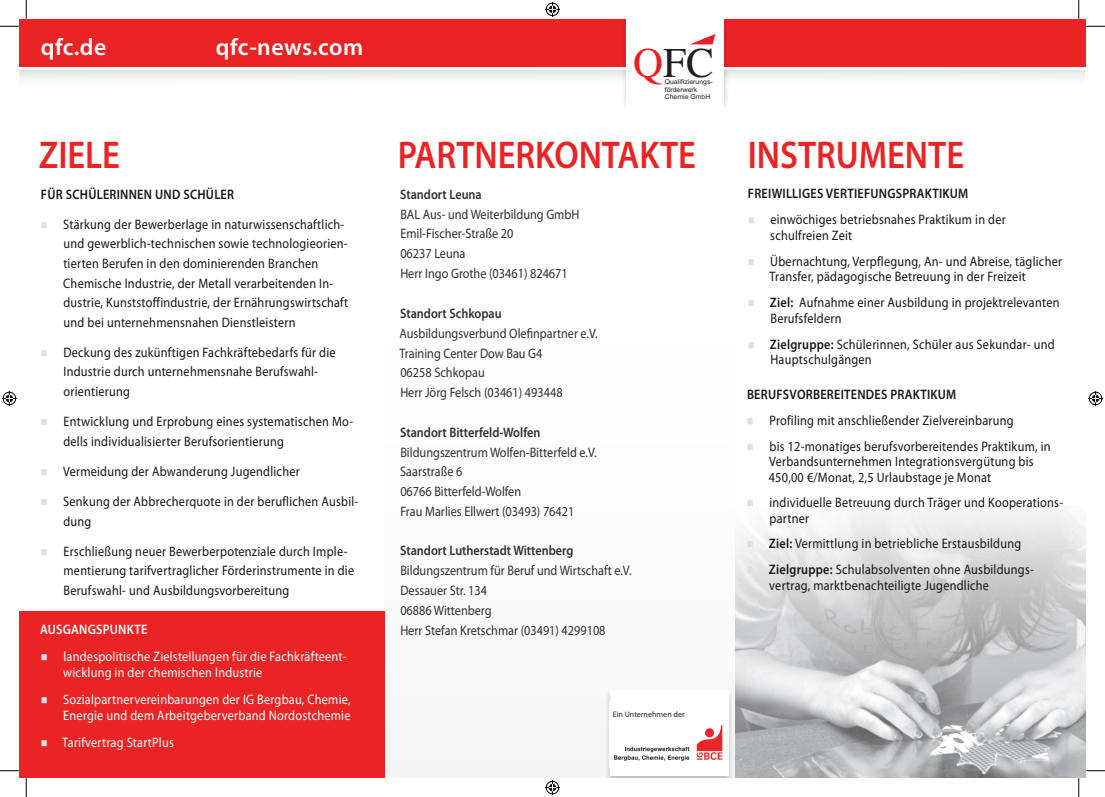
<style>
.page{position:relative;width:1105px;height:797px;background:#fff}
.page>*{position:absolute;margin:0;border:0;box-sizing:border-box;transform-origin:0 0}
.t1{font:42.25px "Times";color:#231f20}
.Aufzählung_weiß__Pro{font:600 38.75px "Myriad Pro";color:#ea2425;scale:.89 1}
.Aufzählung_weiß__Pro-2{font:600 23.75px "Myriad Pro";letter-spacing:.02em;color:#fff}
.Aufzählung_weiß__Pro-3{font:13.75px/19.6px "Myriad Pro";letter-spacing:.02em;color:#181618;scale:.89 1}
.Aufzählung_weiß__Pro-4{font:13.75px "Myriad Pro";color:#312f30;scale:.89 1}
.Aufzählung_weiß__Pro-5{font:13.75px/16.2px "Myriad Pro";letter-spacing:.02em;color:#fff;scale:.89 1}
.Aufzählung_weiß__Pro-6{font:600 13.75px "Myriad Pro";letter-spacing:.02em;color:#181618;scale:.89 1}
.Aufzählung_weiß__Pro-7{font:600 13.75px "Myriad Pro";color:#312f30;scale:.89 1}
.Aufzählung_weiß__Pro-8{font:600 13.75px "Myriad Pro";letter-spacing:.02em;color:#fff;scale:.89 1}
.t2{font:8px "Myriad Pro";color:#231f20}
.t3{font:6.75px/7.5px "Arial";color:#231f20}
.s1{color:#ee1d23}
.s2{font-weight:600}
</style>
<div class="page">
<div style="left:19px;top:70px;width:1066px;height:24px;background:linear-gradient(to bottom,#ebebed,#fff)"></div>
<div style="left:384px;top:71px;width:351px;height:706px;background:#fefefe"></div>
<img style="left:736px;top:511px;width:350px;height:266px">
<div style="left:19px;top:19px;width:1067px;height:48px;background:#ea2425"></div>
<div style="left:19px;top:611px;width:365px;height:166px;background:#ea2425"></div>
<div style="left:620px;top:19px;width:115px;height:97px;background:#231f20;opacity:.25"></div>
<div style="left:627px;top:19px;width:97px;height:90px;background:#fff"></div>
<div style="left:603px;top:688px;width:136px;height:89px;background:#231f20;opacity:.25"></div>
<div style="left:609px;top:690px;width:119px;height:86px;background:#fff"></div>
<svg style="left:691px;top:34px;width:24px;height:10px"></svg>
<img style="left:614px;top:725px;width:108px;height:36px">
<svg style="left:0;top:25px;width:19px;height:2px"></svg>
<svg style="left:1086px;top:25px;width:19px;height:2px"></svg>
<svg style="left:0;top:770px;width:19px;height:1px"></svg>
<svg style="left:1086px;top:770px;width:19px;height:1px"></svg>
<svg style="left:25px;top:0;width:2px;height:19px"></svg>
<svg style="left:25px;top:778px;width:2px;height:19px"></svg>
<svg style="left:1078px;top:0;width:1px;height:19px"></svg>
<svg style="left:1078px;top:778px;width:1px;height:19px"></svg>
<svg style="left:545px;top:2px;width:15px;height:15px"></svg>
<svg style="left:545px;top:780px;width:15px;height:15px"></svg>
<svg style="left:2px;top:391px;width:15px;height:15px"></svg>
<svg style="left:1088px;top:391px;width:15px;height:15px"></svg>
<svg style="left:747px;top:541px;width:6px;height:6px"></svg>
<svg style="left:747px;top:567px;width:6px;height:6px"></svg>
<p class="Aufzählung_weiß__Pro-2" style="left:41px;top:32px;width:67px">qfc.de</p>
<p class="Aufzählung_weiß__Pro-2" style="left:216px;top:32px;width:149px">qfc-news.com</p>
<p class="t1" style="left:633px;top:39px;width:82px"><span class="s1">Q</span>FC</p>
<p class="t3" style="left:665px;top:78px;width:50px">Qualifizierungs&shy;förderwerk<br>Chemie GmbH</p>
<p class="Aufzählung_weiß__Pro" style="left:39px;top:131px;width:93px">ZIELE</p>
<p class="Aufzählung_weiß__Pro" style="left:398px;top:130px;width:336px">PARTNERKONTAKTE</p>
<p class="Aufzählung_weiß__Pro" style="left:748px;top:130px;width:245px">INSTRUMENTE</p>
<p class="Aufzählung_weiß__Pro-6" style="left:41px;top:185px;width:218px">FÜR SCHÜLERINNEN UND SCHÜLER</p>
<p class="Aufzählung_weiß__Pro-3" style="left:63px;top:214px;width:322px">Stärkung der Bewerberlage in naturwissenschaftlich&shy;und gewerblich-technischen sowie technologieorien&shy;tierten Berufen in den dominierenden Branchen Chemische Industrie, der Metall verarbeitenden In&shy;dustrie, Kunststoffindustrie, der Ernährungswirtschaft und bei unternehmensnahen Dienstleistern</p>
<p class="Aufzählung_weiß__Pro-3" style="left:63px;top:342px;width:307px">Deckung des zukünftigen Fachkräftebedarfs für die<br>Industrie durch unternehmensnahe Berufswahl&shy;orientierung</p>
<p class="Aufzählung_weiß__Pro-3" style="left:63px;top:411px;width:327px">Entwicklung und Erprobung eines systematischen Mo&shy;dells individualisierter Berufsorientierung</p>
<p class="Aufzählung_weiß__Pro-3" style="left:63px;top:461px;width:267px">Vermeidung der Abwanderung Jugendlicher</p>
<p class="Aufzählung_weiß__Pro-3" style="left:63px;top:491px;width:333px">Senkung der Abbrecherquote in der beruflichen Ausbil&shy;dung</p>
<p class="Aufzählung_weiß__Pro-3" style="left:63px;top:541px;width:328px">Erschließung neuer Bewerberpotenziale durch Imple&shy;mentierung tarifvertraglicher Förderinstrumente in die<br>Berufswahl- und Ausbildungsvorbereitung</p>
<p class="Aufzählung_weiß__Pro-6" style="left:748px;top:185px;width:249px">FREIWILLIGES VERTIEFUNGSPRAKTIKUM</p>
<p class="Aufzählung_weiß__Pro-3" style="left:770px;top:211px;width:266px;line-height:15.6px">einwöchiges betriebsnahes Praktikum in der schulfreien Zeit</p>
<p class="Aufzählung_weiß__Pro-3" style="left:769px;top:253px;width:330px;line-height:15.6px">Übernachtung, Verpflegung, An- und Abreise, täglicher<br>Transfer, pädagogische Betreuung in der Freizeit</p>
<p class="Aufzählung_weiß__Pro-3" style="left:770px;top:294px;width:327px;line-height:15.6px"><span class="s2">Ziel:</span> Aufnahme einer Ausbildung in projektrelevanten<br>Berufsfeldern</p>
<p class="Aufzählung_weiß__Pro-3" style="left:770px;top:336px;width:321px;line-height:15.6px"><span class="s2">Zielgruppe:</span> Schülerinnen, Schüler aus Sekundar- und<br>Hauptschulgängen</p>
<p class="Aufzählung_weiß__Pro-6" style="left:747px;top:386px;width:237px">BERUFSVORBEREITENDES PRAKTIKUM</p>
<p class="Aufzählung_weiß__Pro-3" style="left:769px;top:410px;width:276px">Profiling mit anschließender Zielvereinbarung</p>
<p class="Aufzählung_weiß__Pro-3" style="left:769px;top:438px;width:318px;line-height:15.4px">bis 12-monatiges berufsvorbereitendes Praktikum, in<br>Verbandsunternehmen Integrationsvergütung bis<br>450,00 €/Monat, 2,5 Urlaubstage je Monat</p>
<p class="Aufzählung_weiß__Pro-3" style="left:769px;top:495px;width:331px;line-height:15.4px">individuelle Betreuung durch Träger und Kooperations&shy;partner</p>
<p class="Aufzählung_weiß__Pro-3" style="left:769px;top:533px;width:285px"><span class="s2">Ziel:</span> Vermittlung in betriebliche Erstausbildung</p>
<p class="Aufzählung_weiß__Pro-3" style="left:769px;top:561px;width:299px;line-height:15.4px"><span class="s2">Zielgruppe:</span> Schulabsolventen ohne Ausbildungs&shy;vertrag, marktbenachteiligte Jugendliche</p>
<p class="Aufzählung_weiß__Pro-7" style="left:400px;top:185px;width:93px">Standort Leuna</p>
<p class="Aufzählung_weiß__Pro-4" style="left:400px;top:205px;width:203px">BAL Aus- und Weiterbildung GmbH</p>
<p class="Aufzählung_weiß__Pro-4" style="left:400px;top:225px;width:129px">Emil-Fischer-Straße 20</p>
<p class="Aufzählung_weiß__Pro-4" style="left:400px;top:245px;width:75px">06237 Leuna</p>
<p class="Aufzählung_weiß__Pro-4" style="left:400px;top:265px;width:190px">Herr Ingo Grothe (03461) 824671</p>
<p class="Aufzählung_weiß__Pro-7" style="left:400px;top:304px;width:116px">Standort Schkopau</p>
<p class="Aufzählung_weiß__Pro-4" style="left:399px;top:325px;width:224px">Ausbildungsverbund Olefinpartner e.V.</p>
<p class="Aufzählung_weiß__Pro-4" style="left:399px;top:344px;width:162px">Training Center Dow Bau G4</p>
<p class="Aufzählung_weiß__Pro-4" style="left:400px;top:364px;width:96px">06258 Schkopau</p>
<p class="Aufzählung_weiß__Pro-4" style="left:400px;top:384px;width:184px">Herr Jörg Felsch (03461) 493448</p>
<p class="Aufzählung_weiß__Pro-7" style="left:400px;top:423px;width:159px">Standort Bitterfeld-Wolfen</p>
<p class="Aufzählung_weiß__Pro-4" style="left:400px;top:443px;width:222px">Bildungszentrum Wolfen-Bitterfeld e.V.</p>
<p class="Aufzählung_weiß__Pro-4" style="left:400px;top:463px;width:72px">Saarstraße 6</p>
<p class="Aufzählung_weiß__Pro-4" style="left:400px;top:483px;width:137px">06766 Bitterfeld-Wolfen</p>
<p class="Aufzählung_weiß__Pro-4" style="left:400px;top:502px;width:197px">Frau Marlies Ellwert (03493) 76421</p>
<p class="Aufzählung_weiß__Pro-7" style="left:400px;top:542px;width:196px">Standort Lutherstadt Wittenberg</p>
<p class="Aufzählung_weiß__Pro-4" style="left:400px;top:562px;width:261px">Bildungszentrum für Beruf und Wirtschaft e.V.</p>
<p class="Aufzählung_weiß__Pro-4" style="left:400px;top:582px;width:99px">Dessauer Str. 134</p>
<p class="Aufzählung_weiß__Pro-4" style="left:400px;top:601px;width:104px">06886 Wittenberg</p>
<p class="Aufzählung_weiß__Pro-4" style="left:400px;top:621px;width:232px">Herr Stefan Kretschmar (03491) 4299108</p>
<p class="Aufzählung_weiß__Pro-8" style="left:40px;top:621px;width:122px">AUSGANGSPUNKTE</p>
<p class="Aufzählung_weiß__Pro-5" style="left:63px;top:648px;width:320px">landespolitische Zielstellungen für die Fachkräfteent&shy;wicklung in der chemischen Industrie</p>
<p class="Aufzählung_weiß__Pro-5" style="left:63px;top:691px;width:325px">Sozialpartnervereinbarungen der IG Bergbau, Chemie,<br>Energie und dem Arbeitgeberverband Nordostchemie</p>
<p class="Aufzählung_weiß__Pro-5" style="left:62px;top:734px;width:127px">Tarifvertrag StartPlus</p>
<p class="t2" style="left:613px;top:709px;width:73px">Ein Unternehmen der</p>
</div>
